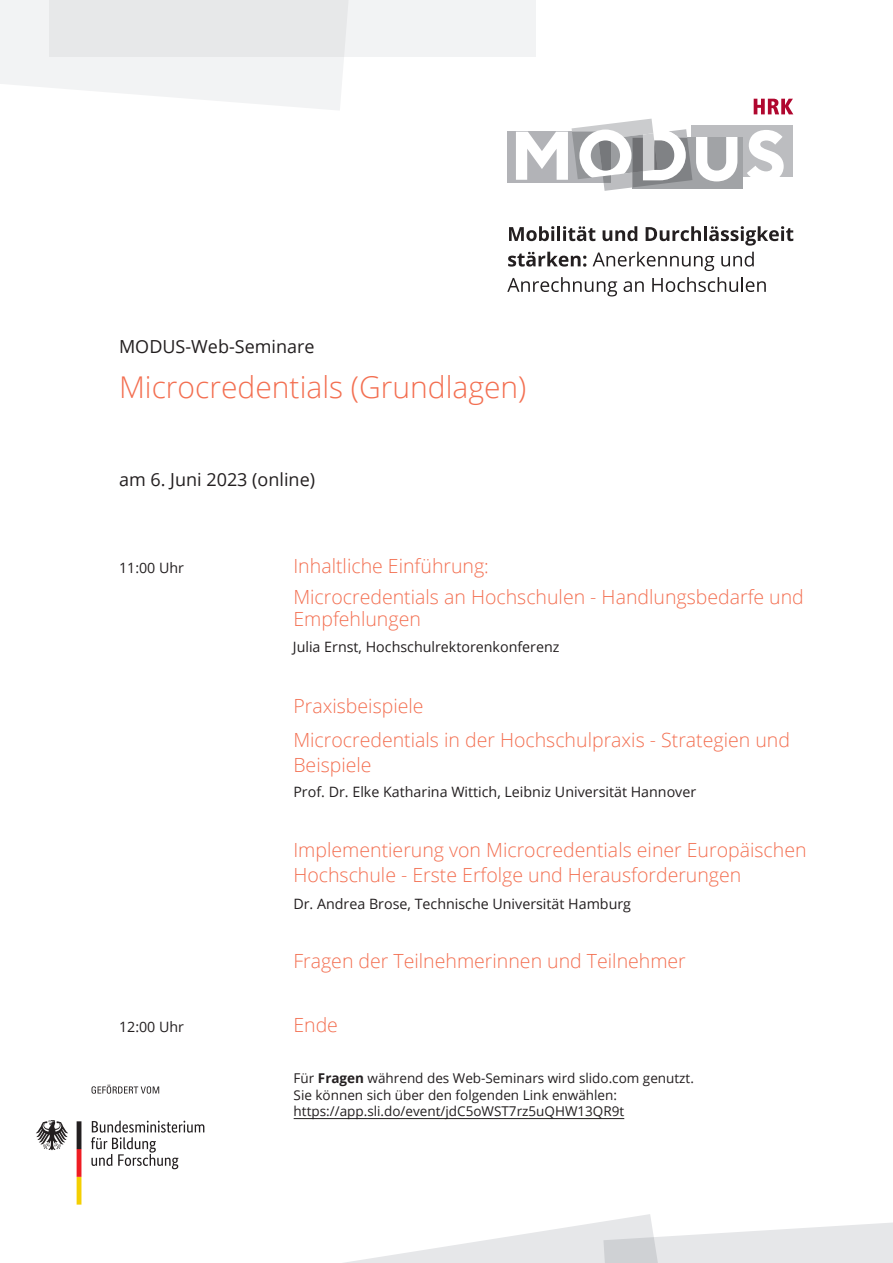
<style>
.page{position:relative;width:893px;height:1263px;background:#fff}
.page>*{position:absolute;margin:0;border:0;box-sizing:border-box;transform-origin:0 0}
.modus_head_Hinweise{font:300 30px "Open Sans";color:#f36f51}
.modus_Programmpunkt{font:300 19.5px/25.5px "Open Sans";color:#f36f51}
.modus_Programm{font:300 19.5px "Open Sans";color:#f36f51}
.modus_head_Hinweise-2{font:18px "Open Sans";color:#231f20}
.modus_Subhead{font:18px "Open Sans";color:#231f20}
.modus_Programm-2{font:14.25px "Open Sans";color:#231f20}
.modus_Programmpunkt-2{font:14.25px "Open Sans";color:#231f20}
.modus_Subhead-2{font:13.5px/16.5px "Open Sans";color:#231f20}
.s1{font-weight:700}
</style>
<div class="page">
<svg style="left:507px;top:99px;width:286px;height:92px"></svg>
<svg style="left:509px;top:226px;width:45px;height:15px"></svg>
<hr style="left:557px;top:226px;width:3px;height:15px;background:#231f20">
<svg style="left:563px;top:226px;width:32px;height:15px"></svg>
<svg style="left:603px;top:226px;width:34px;height:15px"></svg>
<svg style="left:646px;top:226px;width:55px;height:15px"></svg>
<hr style="left:704px;top:226px;width:3px;height:15px;background:#231f20">
<svg style="left:709px;top:226px;width:84px;height:20px"></svg>
<svg style="left:508px;top:252px;width:78px;height:15px"></svg>
<svg style="left:593px;top:252px;width:121px;height:19px"></svg>
<svg style="left:721px;top:252px;width:33px;height:15px"></svg>
<svg style="left:507px;top:277px;width:110px;height:19px"></svg>
<svg style="left:624px;top:281px;width:20px;height:11px"></svg>
<svg style="left:652px;top:277px;width:114px;height:15px"></svg>
<svg style="left:91px;top:1120px;width:113px;height:49px"></svg>
<svg style="left:36px;top:1120px;width:32px;height:30px"></svg>
<svg style="left:77px;top:1121px;width:4px;height:83px"></svg>
<svg style="left:92px;top:1085px;width:67px;height:9px"></svg>
<svg style="left:0;top:0;width:356px;height:110px"></svg>
<div style="left:50px;top:0;width:486px;height:56px;background:#e6e7e9"></div>
<svg style="left:344px;top:1214px;width:549px;height:49px"></svg>
<hr style="left:294px;top:1118px;width:330px;height:1px;background:#231f20">
<p class="modus_Subhead" style="left:119px;top:334px;width:197px">MODUS-Web-Seminare</p>
<p class="modus_head_Hinweise" style="left:119px;top:366px;width:409px">Microcredentials (Grundlagen)</p>
<p class="modus_head_Hinweise-2" style="left:119px;top:467px;width:198px">am 6. Juni 2023 (online)</p>
<p class="modus_Programmpunkt-2" style="left:119px;top:558px;width:67px">11:00 Uhr</p>
<p class="modus_Programmpunkt" style="left:293px;top:553px;width:197px">Inhaltliche Einführung:</p>
<p class="modus_Programmpunkt" style="left:293px;top:585px;width:512px;line-height:22.2px">Microcredentials an Hochschulen - Handlungsbedarfe und<br>Empfehlungen</p>
<p class="modus_Programm-2" style="left:293px;top:637px;width:268px">Julia Ernst, Hochschulrektorenkonferenz</p>
<p class="modus_Programmpunkt" style="left:293px;top:692px;width:132px">Praxisbeispiele</p>
<p class="modus_Programmpunkt" style="left:293px;top:726px;width:498px">Microcredentials in der Hochschulpraxis - Strategien und<br>Beispiele</p>
<p class="modus_Programm-2" style="left:293px;top:782px;width:404px">Prof. Dr. Elke Katharina Wittich, Leibniz Universität Hannover</p>
<p class="modus_Programmpunkt" style="left:293px;top:836px;width:515px">Implementierung von Microcredentials einer Europäischen<br>Hochschule - Erste Erfolge und Herausforderungen</p>
<p class="modus_Programm-2" style="left:293px;top:894px;width:339px">Dr. Andrea Brose, Technische Universität Hamburg</p>
<p class="modus_Programm" style="left:293px;top:948px;width:394px">Fragen der Teilnehmerinnen und Teilnehmer</p>
<p class="modus_Programmpunkt-2" style="left:119px;top:1017px;width:67px">12:00 Uhr</p>
<p class="modus_Programmpunkt" style="left:293px;top:1011px;width:46px">Ende</p>
<p class="modus_Subhead-2" style="left:294px;top:1070px;width:402px">Für <span class="s1">Fragen</span> während des Web-Seminars wird slido.com genutzt.<br>Sie können sich über den folgenden Link enwählen: https://app.sli.do/event/jdC5oWST7rz5uQHW13QR9t</p>
</div>
